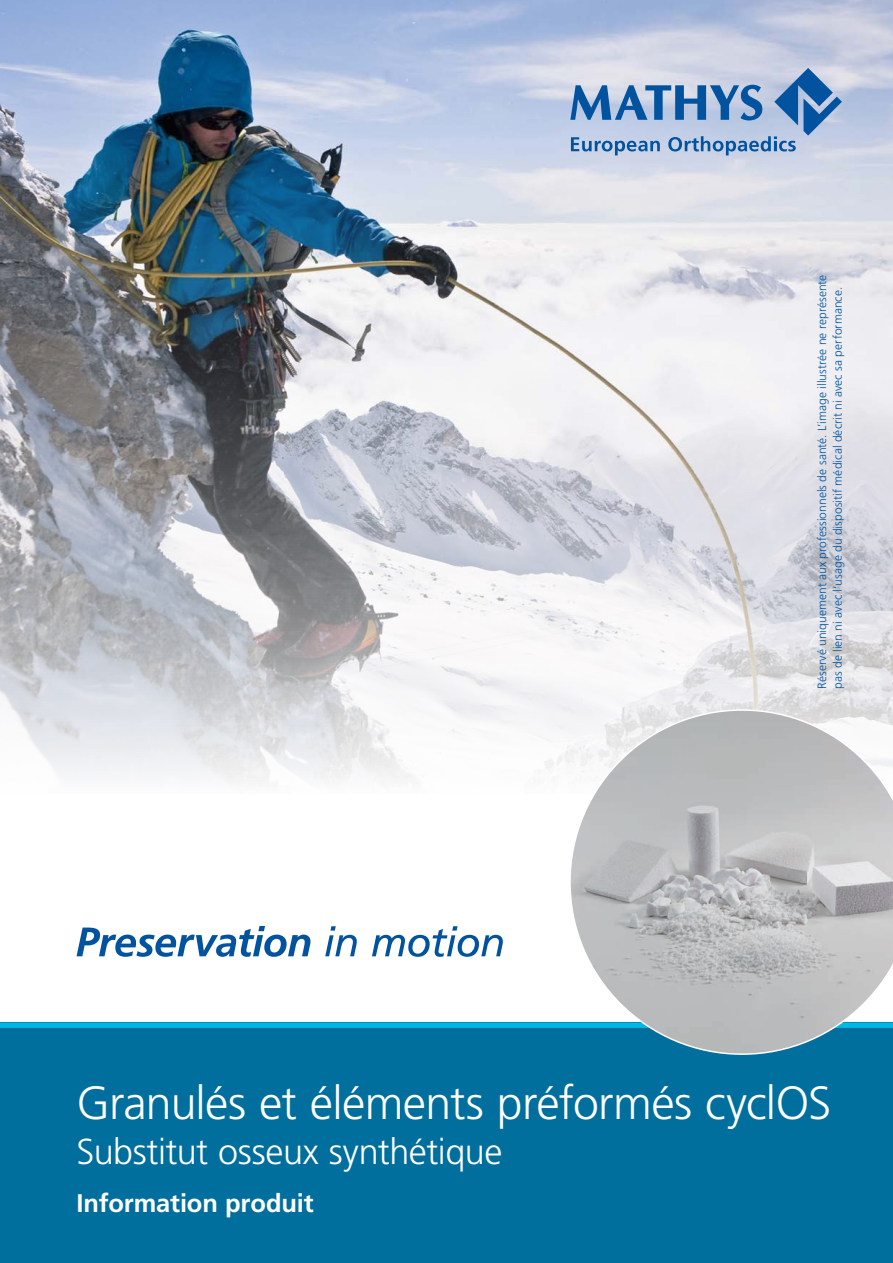
<style>
.page{position:relative;width:893px;height:1263px;background:#fff}
.page>*{position:absolute;margin:0;border:0;box-sizing:border-box;transform-origin:0 0}
.t1{font:300 46.5px "Frutiger";letter-spacing:-.015em;color:#fff}
.t2{font:300 36px "Frutiger";letter-spacing:-.015em;color:#fff}
.t3{font:700 25.5px "Frutiger";letter-spacing:-.005em;color:#fff}
.t4{font:300 12px/15.8px "Frutiger";letter-spacing:.005em;color:#0153a0}
</style>
<div class="page">
<img style="left:0;top:0;width:893px;height:784px">
<div style="left:0;top:1022px;width:893px;height:241px;background:#006f9e"></div>
<div style="left:0;top:1022px;width:893px;height:6px;background:#00b9e6"></div>
<svg style="left:570px;top:68px;width:272px;height:87px;background:#94afd2"></svg>
<svg style="left:77px;top:926px;width:233px;height:31px"></svg>
<svg style="left:325px;top:926px;width:32px;height:30px"></svg>
<svg style="left:372px;top:926px;width:131px;height:31px"></svg>
<svg style="left:569px;top:709px;width:324px;height:346px"></svg>
<p class="t4" style="left:814px;top:689px;width:416px;rotate:-90deg">Réservé uniquement aux professionnels de santé. L’image illustrée ne représente pas de lien ni avec l’usage du dispositif médical décrit ni avec sa performance.</p>
<h1 class="t1" style="left:77px;top:1077px;width:756px">Granulés et éléments préformés cyclOS</h1>
<h2 class="t2" style="left:77px;top:1131px;width:427px">Substitut osseux synthétique</h2>
<h3 class="t3" style="left:77px;top:1188px;width:239px">Information produit</h3>
</div>
